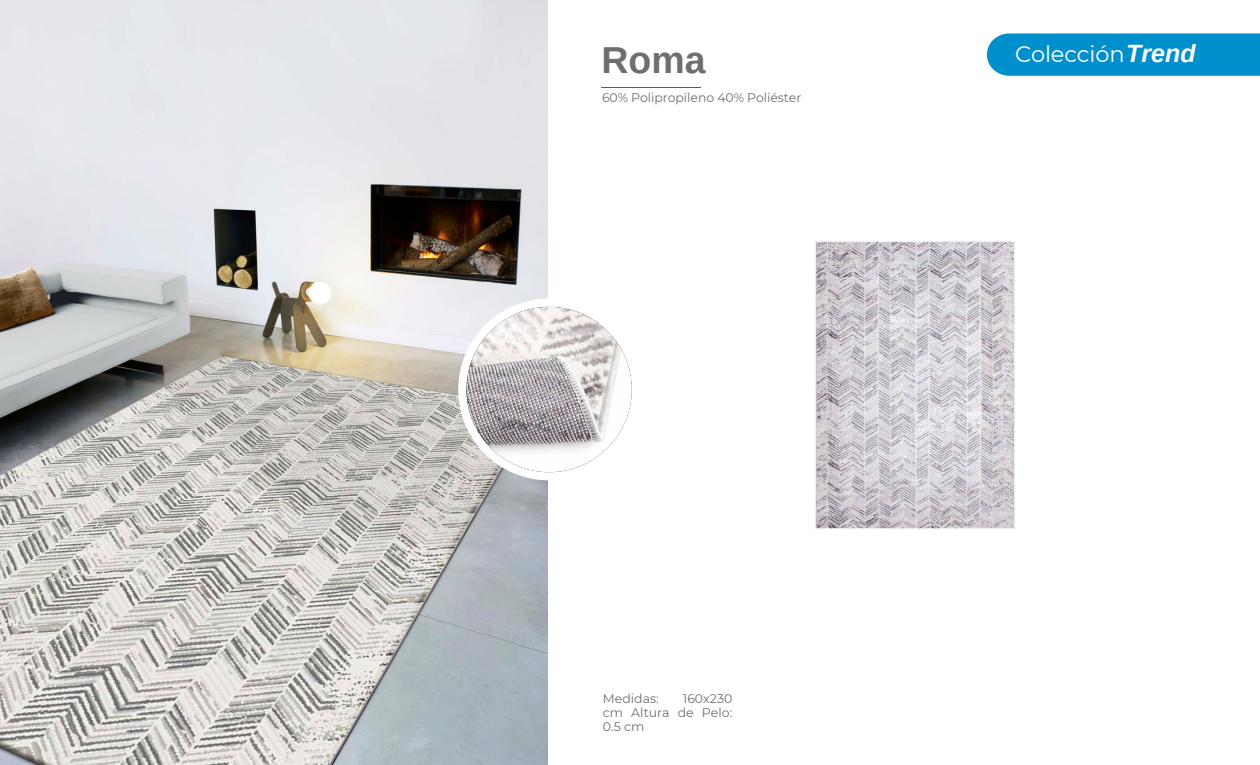
<style>
.page{position:relative;width:1260px;height:765px;background:#fff}
.page>*{position:absolute;margin:0;border:0;box-sizing:border-box;transform-origin:0 0}
.t1{font:700 37.5px "Arimo";color:#6d6e70}
.t2{font:italic 700 25px "Arimo";color:#fff}
.t3{font:22.5px "Montserrat";letter-spacing:-.005em;color:#fff}
.t4{font:12.5px/14px "Montserrat";color:#6d6e70;text-align:justify}
</style>
<div class="page">
<img style="left:0;top:0;width:548px;height:765px">
<svg style="left:458px;top:299px;width:174px;height:181px"></svg>
<hr style="left:602px;top:87px;width:99px;height:1px;background:#5a5a5d">
<img style="left:466px;top:307px;width:166px;height:165px;border-radius:50%">
<img style="left:815px;top:241px;width:200px;height:288px">
<div style="left:987px;top:33px;width:273px;height:43px;background:#008fcd"></div>
<p class="t1" style="left:602px;top:39px;width:106px">Roma</p>
<h3 class="t4" style="left:602px;top:91px;width:201px">60% Polipropileno 40% Poliéster</h3>
<h2 class="t3" style="left:1015px;top:40px;width:111px">Colección</h2>
<p class="t2" style="left:1126px;top:39px;width:71px">Trend</p>
<p class="t4" style="left:603px;top:691px;width:58px">Medidas:</p>
<p class="t4" style="left:603px;top:691px;width:131px;text-indent:80px">160x230 cm Altura de Pelo:<br>0.5 cm</p>
</div>
